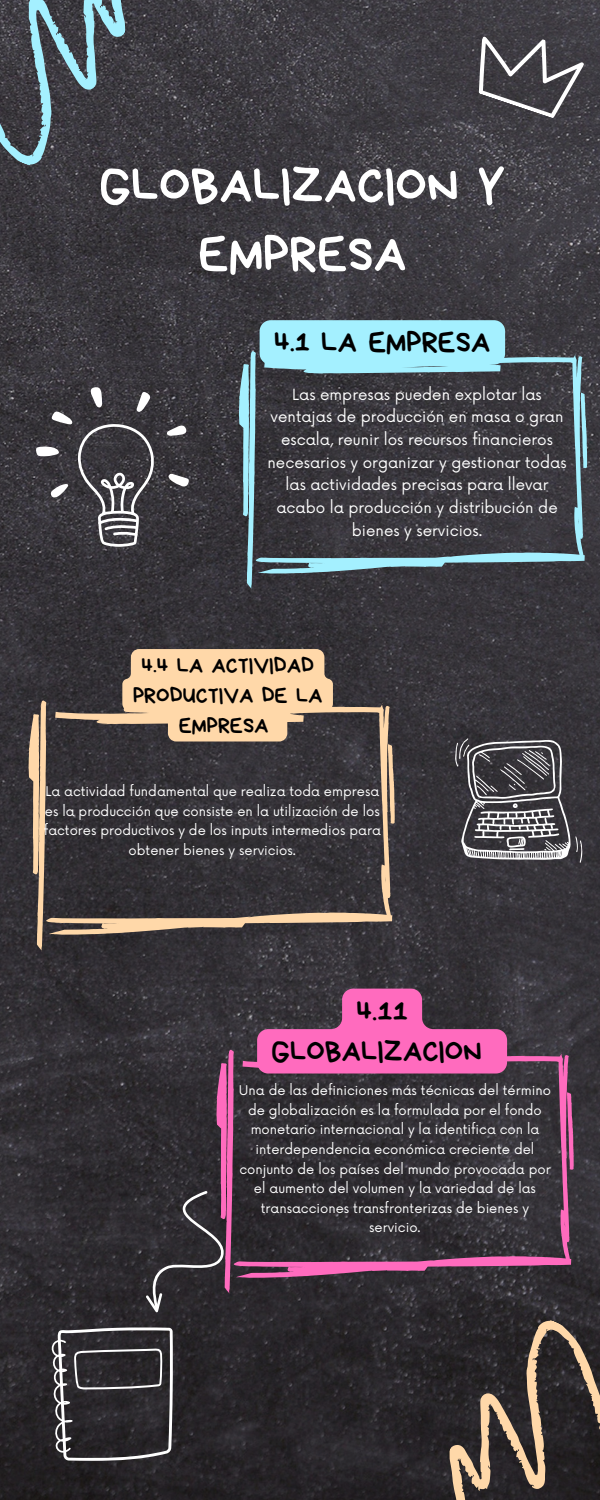
<style>
.page{position:relative;width:600px;height:1500px;background:#fff}
.page>*{position:absolute;margin:0;border:0;box-sizing:border-box;transform-origin:0 0}
.t1{font:51.2px/68.7px "Bryndan Write";color:#fff;text-align:center}
.t2{font:30px/40.5px "Bryndan Write";color:#000;text-align:center}
.t3{font:22.1px/29.9px "Bryndan Write";color:#000;text-align:center}
.t4{font:15.1px/22.6px "Now";color:#fff;text-align:center}
.t5{font:13.1px/19.6px "Now";color:#fff;text-align:center}
</style>
<div class="page">
<img style="left:0;top:0;width:600px;height:1500px">
<svg style="left:164px;top:474px;width:25px;height:14px"></svg>
<svg style="left:167px;top:425px;width:20px;height:11px"></svg>
<svg style="left:35px;top:387px;width:120px;height:160px;background:#514f54"></svg>
<svg style="left:51px;top:1327px;width:122px;height:134px;background:#454246"></svg>
<svg style="left:465px;top:21px;width:123px;height:101px;background:#545258"></svg>
<svg style="left:455px;top:738px;width:127px;height:125px;background:#605e62"></svg>
<svg style="left:585px;top:353px;width:2px;height:205px"></svg>
<svg style="left:239px;top:348px;width:346px;height:242px;background:#444a51"></svg>
<svg style="left:392px;top:703px;width:3px;height:216px"></svg>
<svg style="left:28px;top:697px;width:364px;height:255px;background:#464141"></svg>
<svg style="left:571px;top:1052px;width:3px;height:210px"></svg>
<svg style="left:216px;top:1047px;width:355px;height:248px;background:#43343f"></svg>
<svg style="left:0;top:0;width:155px;height:181px;background:#4b545b"></svg>
<svg style="left:417px;top:1303px;width:183px;height:197px;background:#3d3735"></svg>
<svg style="left:593px;top:1395px;width:7px;height:28px"></svg>
<svg style="left:534px;top:1329px;width:15px;height:17px"></svg>
<svg style="left:531px;top:1370px;width:5px;height:31px"></svg>
<svg style="left:523px;top:1461px;width:13px;height:27px"></svg>
<svg style="left:499px;top:1412px;width:14px;height:29px"></svg>
<svg style="left:480px;top:1464px;width:10px;height:24px"></svg>
<svg style="left:453px;top:1449px;width:14px;height:18px"></svg>
<svg style="left:146px;top:1191px;width:82px;height:121px;background:#3f393f"></svg>
<div style="left:260px;top:320px;width:245px;height:45px;background:#a4f0ff"></div>
<svg style="left:122px;top:649px;width:211px;height:93px;background:#e2c099"></svg>
<svg style="left:257px;top:989px;width:250px;height:85px;background:#bc5891"></svg>
<p class="t1" style="left:99px;top:151px;width:408px">GLOBALIZACION Y<br>EMPRESA</p>
<p class="t2" style="left:274px;top:322px;width:218px">4.1 LA EMPRESA</p>
<p class="t4" style="left:268px;top:384px;width:301px">Las empresas pueden explotar las ventajas de producción en masa o gran escala, reunir los recursos financieros necesarios y organizar y gestionar todas las actividades precisas para llevar acabo la producción y distribución de bienes y servicios.</p>
<p class="t3" style="left:133px;top:650px;width:191px">4.4 LA ACTIVIDAD<br>PRODUCTIVA DE LA<br>EMPRESA</p>
<p class="t5" style="left:44px;top:782px;width:339px">La actividad fundamental que realiza toda empresa es la producción que consiste en la utilización de los factores productivos y de los inputs intermedios para obtener bienes y servicios.</p>
<p class="t2" style="left:272px;top:991px;width:212px">4.11<br>GLOBALIZACION</p>
<p class="t5" style="left:239px;top:1081px;width:313px">Una de las definiciones más técnicas del término de globalización es la formulada por el fondo monetario internacional y la identifica con la interdependencia económica creciente del conjunto de los países del mundo provocada por el aumento del volumen y la variedad de las transacciones transfronterizas de bienes y servicio.</p>
</div>
